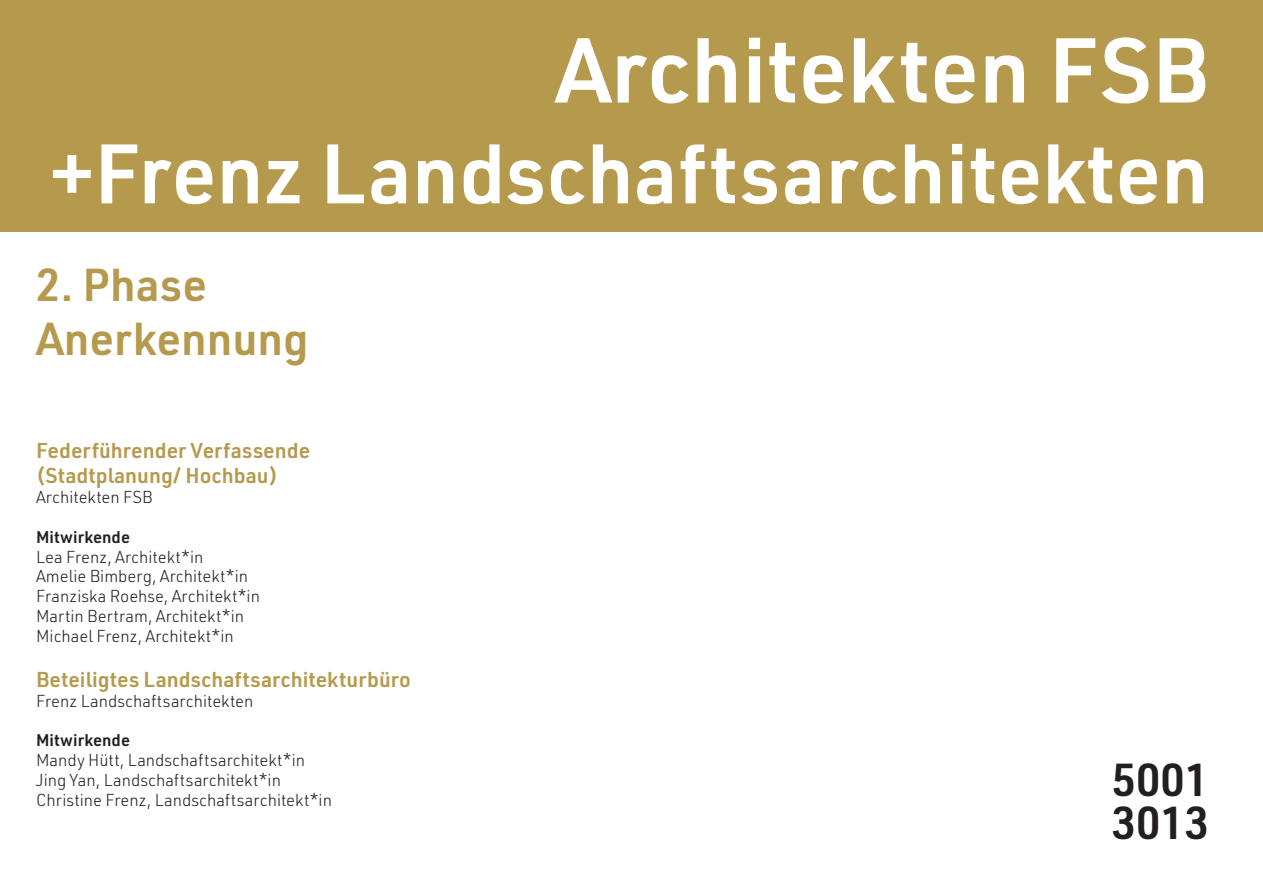
<style>
.page{position:relative;width:1263px;height:893px;background:#fff}
.page>*{position:absolute;margin:0;border:0;box-sizing:border-box;transform-origin:0 0}
.t1{font:600 90px "URWDIN";color:#fff}
.t2{font:600 82.5px "URWDIN";color:#fff}
.t3{font:600 45px/54px "URWDIN";color:#b59a4e}
.t4{font:600 45px "URWDIN";color:#231f20}
.t5{font:600 21px/25.2px "URWDIN";color:#b59a4e}
.t6{font:300 16.5px/19.8px "URWDIN";color:#231f20}
.t7{font:600 16.5px "URWDIN";color:#231f20}
.s1{font-size:84px}
</style>
<div class="page">
<div style="left:0;top:0;width:1263px;height:232px;background:#b59a4e"></div>
<h1 class="t1" style="left:556px;top:9px;width:655px">Architekten FSB</h1>
<h2 class="t2" style="left:50px;top:118px;width:1161px">+Frenz Landschaftsarchitek<span class="s1">ten</span></h2>
<h3 class="t3" style="left:36px;top:256px;width:274px">2. Phase<br>Anerkennung</h3>
<p class="t5" style="left:36px;top:437px;width:276px">Federführender Verfassende (Stadtplanung/ Hochbau)</p>
<p class="t6" style="left:36px;top:487px;width:118px">Architekten FSB</p>
<p class="t7" style="left:36px;top:526px;width:95px">Mitwirkende</p>
<p class="t6" style="left:36px;top:546px;width:225px">Lea Frenz, Architekt*in<br>Amelie Bimberg, Architekt*in<br>Franziska Roehse, Architekt*in<br>Martin Bertram, Architekt*in<br>Michael Frenz, Architekt*in</p>
<p class="t5" style="left:36px;top:666px;width:376px">Beteiligtes Landschaftsarchitekturbüro</p>
<p class="t6" style="left:36px;top:690px;width:219px">Frenz Landschaftsarchitekten</p>
<p class="t7" style="left:36px;top:729px;width:95px">Mitwirkende</p>
<p class="t6" style="left:36px;top:750px;width:297px">Mandy Hütt, Landschaftsarchitekt*in<br>Jing Yan, Landschaftsarchitekt*in<br>Christine Frenz, Landschaftsarchitekt*in</p>
<h3 class="t4" style="left:1112px;top:750px;width:99px">5001</h3>
<h3 class="t4" style="left:1112px;top:792px;width:99px">3013</h3>
</div>
